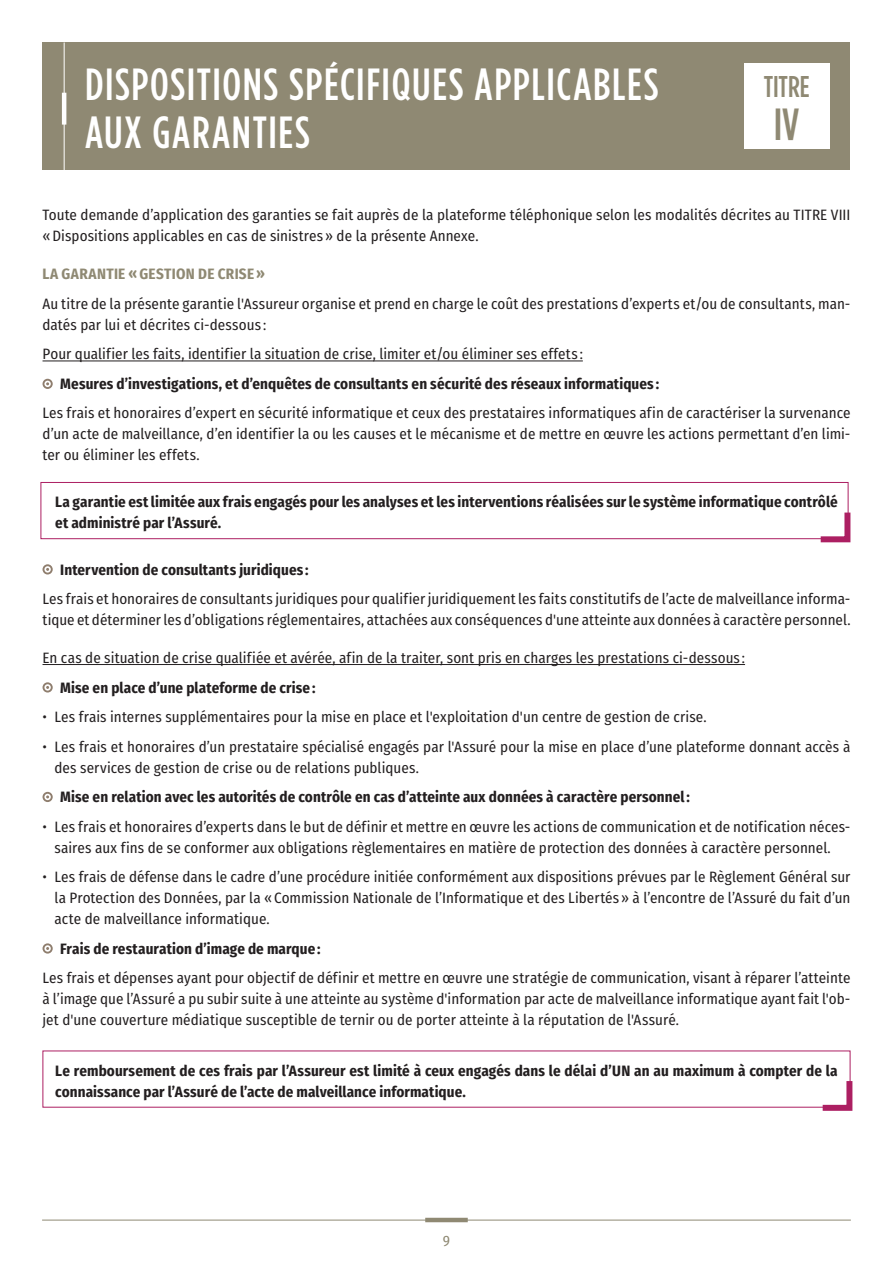
<style>
.page{position:relative;width:893px;height:1263px;background:#fff}
.page>*{position:absolute;margin:0;border:0;box-sizing:border-box;transform-origin:0 0}
.t1{font:500 45px/48px "Gotham Condensed";letter-spacing:.035em;color:#fff}
.t2{font:500 45px "Gotham Condensed";color:#8f8973}
.t3{font:500 30px "Gotham Condensed";letter-spacing:-.005em;color:#8f8973}
.t4{font:15px/21px "Fira Sans Condensed";letter-spacing:.005em;color:#231f20}
.t5{font:700 15px/21px "Fira Sans Condensed";letter-spacing:.005em;color:#231f20}
.t6{font:700 15px "Fira Sans Condensed";letter-spacing:.02em;color:#8f8973}
.t7{font:15px "Fira Sans Condensed";color:#8f8973}
</style>
<div class="page">
<hr style="left:42px;top:1220px;width:809px;height:1px;background:#8f8973">
<hr style="left:425px;top:1218px;width:43px;height:4px;background:#8f8973">
<svg style="left:817px;top:1075px;width:36px;height:36px"></svg>
<div style="left:41px;top:482px;width:807px;height:57px;border:1px solid #ac1f62"></div>
<svg style="left:815px;top:507px;width:36px;height:36px"></svg>
<div style="left:43px;top:43px;width:807px;height:127px;background:#8f8973"></div>
<hr style="left:64px;top:43px;width:1px;height:127px;background:#fff">
<hr style="left:62px;top:93px;width:4px;height:32px;background:#fff">
<hr style="left:43px;top:361px;width:540px;height:1px;background:#231f20">
<hr style="left:43px;top:664px;width:702px;height:1px;background:#231f20">
<svg style="left:43px;top:379px;width:10px;height:10px"></svg>
<svg style="left:44px;top:381px;width:7px;height:6px"></svg>
<svg style="left:43px;top:564px;width:10px;height:10px"></svg>
<svg style="left:44px;top:566px;width:7px;height:7px"></svg>
<svg style="left:43px;top:682px;width:10px;height:10px"></svg>
<svg style="left:44px;top:684px;width:7px;height:7px"></svg>
<svg style="left:43px;top:792px;width:10px;height:10px"></svg>
<svg style="left:44px;top:794px;width:7px;height:6px"></svg>
<svg style="left:43px;top:943px;width:10px;height:10px"></svg>
<svg style="left:44px;top:945px;width:7px;height:7px"></svg>
<div style="left:744px;top:64px;width:85px;height:85px;background:#fff"></div>
<h1 class="t1" style="left:85px;top:60px;width:575px">DISPOSITIONS SPÉCIFIQUES APPLICABLES<br>AUX GARANTIES</h1>
<h2 class="t3" style="left:764px;top:69px;width:47px">TITRE</h2>
<h1 class="t2" style="left:774px;top:98px;width:27px">IV</h1>
<p class="t4" style="left:43px;top:204px;width:809px">Toute demande d’application des garanties se fait auprès de la plateforme téléphonique selon les modalités décrites au TITRE VIII «Dispositions applicables en cas de sinistres» de la présente Annexe.</p>
<p class="t6" style="left:43px;top:262px;width:224px">LA GARANTIE «GESTION DE CRISE»</p>
<p class="t4" style="left:43px;top:293px;width:809px">Au titre de la présente garantie l'Assureur organise et prend en charge le coût des prestations d’experts et/ou de consultants, man&shy;datés par lui et décrites ci-dessous :</p>
<p class="t4" style="left:43px;top:343px;width:542px">Pour qualifier les faits, identifier la situation de crise, limiter et/ou éliminer ses effets :</p>
<p class="t5" style="left:60px;top:372px;width:600px">Mesures d’investigations, et d’enquêtes de consultants en sécurité des réseaux informatiques :</p>
<p class="t4" style="left:43px;top:402px;width:809px;text-align:justify">Les frais et honoraires d’expert en sécurité informatique et ceux des prestataires informatiques afin de caractériser la survenance d’un acte de malveillance, d’en identifier la ou les causes et le mécanisme et de mettre en œuvre les actions permettant d’en limi&shy;ter ou éliminer les effets.</p>
<p class="t5" style="left:55px;top:490px;width:784px">La garantie est limitée aux frais engagés pour les analyses et les interventions réalisées sur le système informatique contrôlé et administré par l’Assuré.</p>
<p class="t5" style="left:60px;top:558px;width:250px">Intervention de consultants juridiques :</p>
<p class="t4" style="left:43px;top:588px;width:809px">Les frais et honoraires de consultants juridiques pour qualifier juridiquement les faits constitutifs de l’acte de malveillance informa&shy;tique et déterminer les d’obligations réglementaires, attachées aux conséquences d'une atteinte aux données à caractère personnel.</p>
<p class="t4" style="left:43px;top:647px;width:704px">En cas de situation de crise qualifiée et avérée, afin de la traiter, sont pris en charges les prestations ci-dessous :</p>
<p class="t5" style="left:60px;top:676px;width:257px">Mise en place d’une plateforme de crise:</p>
<p class="t4" style="left:43px;top:706px;width:666px">• Les frais internes supplémentaires pour la mise en place et l'exploitation d'un centre de gestion de crise.</p>
<p class="t4" style="left:55px;top:735px;width:797px;text-indent:-12px">• Les frais et honoraires d’un prestataire spécialisé engagés par l'Assuré pour la mise en place d’une plateforme donnant accès à des services de gestion de crise ou de relations publiques.</p>
<p class="t5" style="left:60px;top:785px;width:631px">Mise en relation avec les autorités de contrôle en cas d’atteinte aux données à caractère personnel:</p>
<p class="t4" style="left:43px;top:815px;width:809px;text-align:center">• Les frais et honoraires d’experts dans le but de définir et mettre en œuvre les actions de communication et de notification néces&shy;saires aux fins de se conformer aux obligations règlementaires en matière de protection des données à caractère personnel.</p>
<p class="t4" style="left:55px;top:866px;width:797px;text-align:justify;text-indent:-12px">• Les frais de défense dans le cadre d’une procédure initiée conformément aux dispositions prévues par le Règlement Général sur la Protection des Données, par la «Commission Nationale de l’Informatique et des Libertés» à l’encontre de l’Assuré du fait d’un acte de malveillance informatique.</p>
<p class="t5" style="left:60px;top:937px;width:262px">Frais de restauration d’image de marque:</p>
<p class="t4" style="left:43px;top:967px;width:809px;text-align:justify">Les frais et dépenses ayant pour objectif de définir et mettre en œuvre une stratégie de communication, visant à réparer l’atteinte à l’image que l’Assuré a pu subir suite à une atteinte au système d'information par acte de malveillance informatique ayant fait l'ob&shy;jet d'une couverture médiatique susceptible de ternir ou de porter atteinte à la réputation de l'Assuré.</p>
<p class="t5" style="left:55px;top:1059px;width:784px">Le remboursement de ces frais par l’Assureur est limité à ceux engagés dans le délai d’UN an au maximum à compter de la connaissance par l’Assuré de l’acte de malveillance informatique.</p>
<p class="t7" style="left:443px;top:1229px;width:9px">9</p>
</div>
